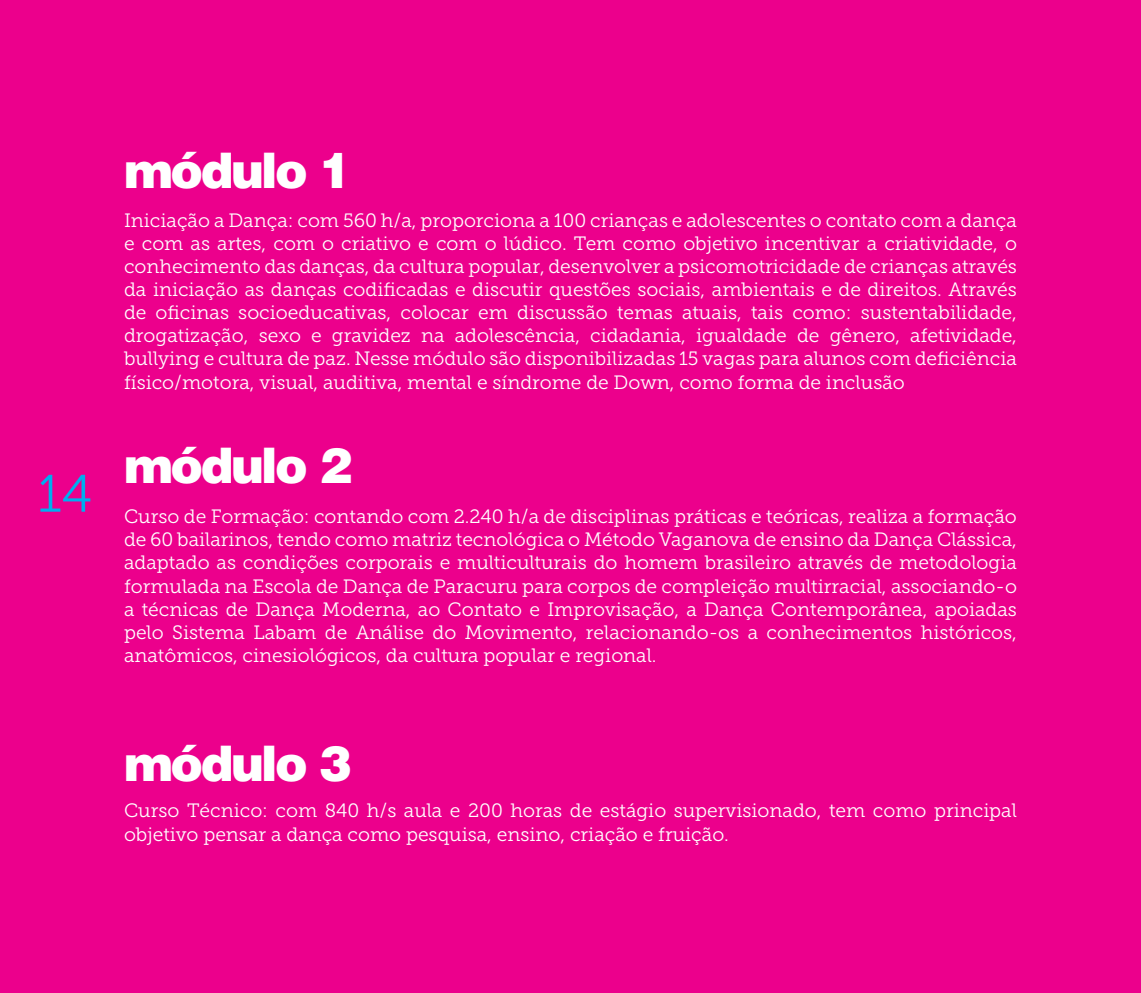
<style>
.page{position:relative;width:1141px;height:993px;background:#fff}
.page>*{position:absolute;margin:0;border:0;box-sizing:border-box;transform-origin:0 0}
.t1{font:52.5px "Museo Slab 300";color:#00aeef}
.t2{font:900 49px "Helvetica LT Std";letter-spacing:-.05em;color:#fff}
.t3{font:19.25px/23.1px "Museo Slab 300";color:#fff;text-align:justify}
</style>
<div class="page">
<div style="left:0;top:0;width:1141px;height:992px;background:#ec008c"></div>
<h1 class="t1" style="left:38px;top:464px;width:56px">14</h1>
<h2 class="t2" style="left:124px;top:138px;width:229px">módulo 1</h2>
<p class="t3" style="left:124px;top:209px;width:895px">Iniciação a Dança: com 560 h/a, proporciona a 100 crianças e adolescentes o contato com a dança e com as artes, com o criativo e com o lúdico. Tem como objetivo incentivar a criatividade, o conhecimento das danças, da cultura popular, desenvolver a psicomotricidade de crianças através da iniciação as danças codificadas e discutir questões sociais, ambientais e de direitos. Através de oficinas socioeducativas, colocar em discussão temas atuais, tais como: sustentabilidade, drogatização, sexo e gravidez na adolescência, cidadania, igualdade de gênero, afetividade, bullying e cultura de paz. Nesse módulo são disponibilizadas 15 vagas para alunos com deficiência físico/motora, visual, auditiva, mental e síndrome de Down, como forma de inclusão</p>
<h2 class="t2" style="left:124px;top:433px;width:229px">módulo 2</h2>
<p class="t3" style="left:124px;top:505px;width:894px">Curso de Formação: contando com 2.240 h/a de disciplinas práticas e teóricas, realiza a formação de 60 bailarinos, tendo como matriz tecnológica o Método Vaganova de ensino da Dança Clássica, adaptado as condições corporais e multiculturais do homem brasileiro através de metodologia formulada na Escola de Dança de Paracuru para corpos de compleição multirracial, associando-o a técnicas de Dança Moderna, ao Contato e Improvisação, a Dança Contemporânea, apoiadas pelo Sistema Labam de Análise do Movimento, relacionando-os a conhecimentos históricos, anatômicos, cinesiológicos, da cultura popular e regional.</p>
<h2 class="t2" style="left:124px;top:730px;width:229px">módulo 3</h2>
<p class="t3" style="left:124px;top:799px;width:894px">Curso Técnico: com 840 h/s aula e 200 horas de estágio supervisionado, tem como principal objetivo pensar a dança como pesquisa, ensino, criação e fruição.</p>
</div>
